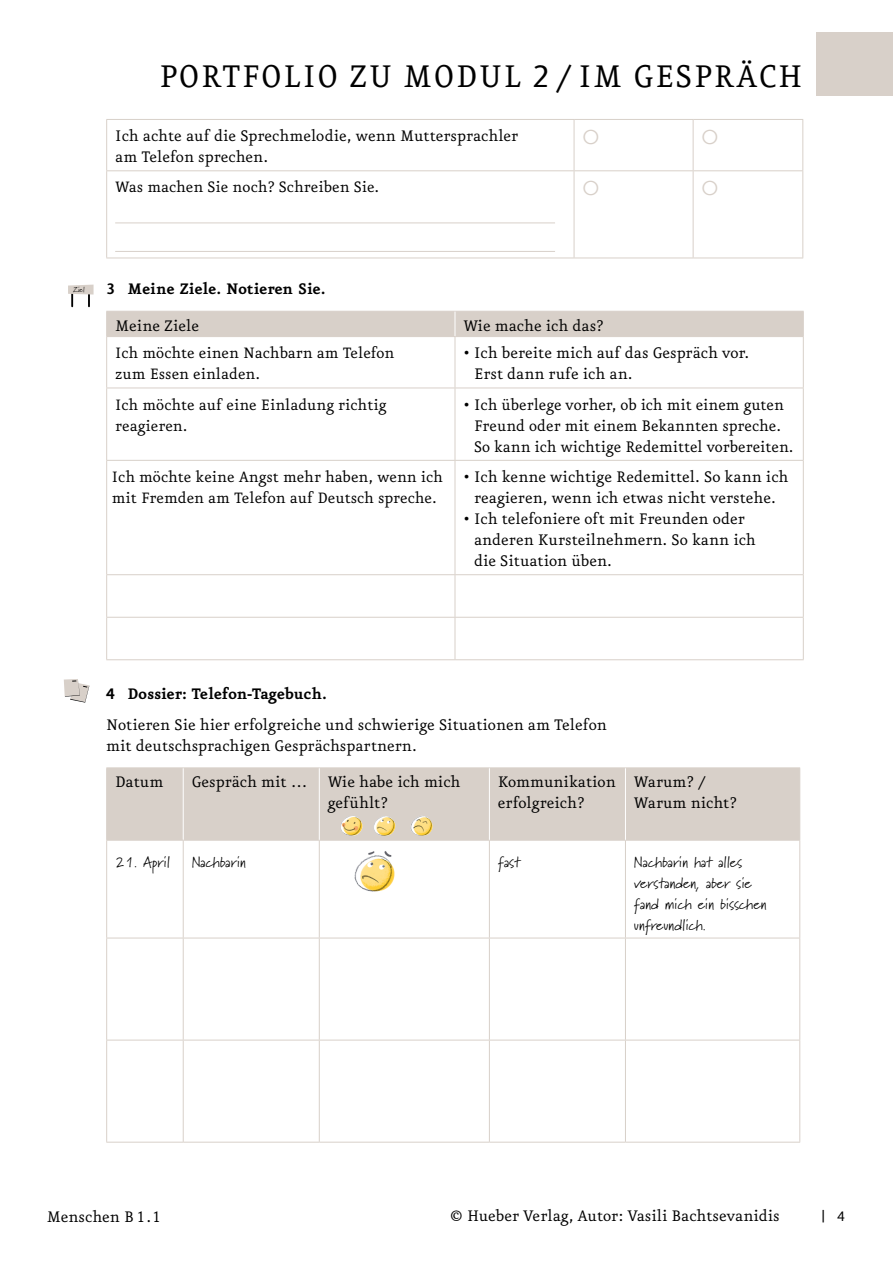
<style>
.page{position:relative;width:893px;height:1263px;background:#fff}
.page>*{position:absolute;margin:0;border:0;box-sizing:border-box;transform-origin:0 0}
.t1{font:37.5px "Eureka Pro";letter-spacing:.04em;color:#000}
.t2{font:19.5px "Century Gothic";color:#d8d0c9}
.t3{font:18.3px/21px "Eureka Pro";color:#000}
.t4{font:700 18.3px "Eureka Pro";color:#000}
.t5{font:18px/21px "Eureka Pro";color:#000}
.t6{font:16.5px "Eureka Sans Pro";color:#000}
.t7{font:15px/21px "Marydale";color:#000}
.t8{font:12.9px "Eureka Pro";color:#000;scale:1.28 1}
.t9{font:7.35px "Marydale";color:#000}
</style>
<div class="page">
<div style="left:816px;top:32px;width:77px;height:64px;background:#d8d0c9"></div>
<hr style="left:106px;top:119px;width:468px;height:1px;background:#d8d0c9">
<hr style="left:574px;top:119px;width:119px;height:1px;background:#d8d0c9">
<hr style="left:574px;top:120px;width:1px;height:50px;background:#d8d0c9">
<hr style="left:693px;top:119px;width:110px;height:1px;background:#d8d0c9">
<hr style="left:693px;top:120px;width:1px;height:50px;background:#d8d0c9">
<hr style="left:106px;top:170px;width:468px;height:1px;background:#d8d0c9">
<hr style="left:574px;top:170px;width:119px;height:1px;background:#d8d0c9">
<hr style="left:574px;top:171px;width:1px;height:87px;background:#d8d0c9">
<hr style="left:693px;top:170px;width:110px;height:1px;background:#d8d0c9">
<hr style="left:693px;top:171px;width:1px;height:87px;background:#d8d0c9">
<hr style="left:106px;top:258px;width:468px;height:1px;background:#d8d0c9">
<hr style="left:574px;top:258px;width:119px;height:1px;background:#d8d0c9">
<hr style="left:693px;top:258px;width:110px;height:1px;background:#d8d0c9">
<hr style="left:106px;top:120px;width:1px;height:50px;background:#d8d0c9">
<hr style="left:802px;top:120px;width:1px;height:50px;background:#d8d0c9">
<hr style="left:106px;top:171px;width:1px;height:87px;background:#d8d0c9">
<hr style="left:802px;top:171px;width:1px;height:87px;background:#d8d0c9">
<hr style="left:115px;top:223px;width:440px;height:1px;background:#d8d0c9">
<hr style="left:115px;top:251px;width:440px;height:1px;background:#d8d0c9">
<hr style="left:803px;top:337px;width:1px;height:51px;background:#d8d0c9">
<hr style="left:106px;top:388px;width:1px;height:72px;background:#d8d0c9">
<hr style="left:455px;top:388px;width:349px;height:1px;background:#d8d0c9">
<hr style="left:455px;top:388px;width:1px;height:72px;background:#d8d0c9">
<hr style="left:803px;top:388px;width:1px;height:72px;background:#d8d0c9">
<hr style="left:106px;top:460px;width:349px;height:1px;background:#d8d0c9">
<hr style="left:106px;top:461px;width:1px;height:113px;background:#d8d0c9">
<hr style="left:455px;top:460px;width:349px;height:1px;background:#d8d0c9">
<hr style="left:455px;top:461px;width:1px;height:113px;background:#d8d0c9">
<hr style="left:803px;top:461px;width:1px;height:113px;background:#d8d0c9">
<hr style="left:106px;top:574px;width:349px;height:1px;background:#d8d0c9">
<hr style="left:106px;top:575px;width:1px;height:42px;background:#d8d0c9">
<hr style="left:455px;top:574px;width:349px;height:1px;background:#d8d0c9">
<hr style="left:455px;top:575px;width:1px;height:42px;background:#d8d0c9">
<hr style="left:803px;top:575px;width:1px;height:42px;background:#d8d0c9">
<hr style="left:106px;top:617px;width:349px;height:1px;background:#d8d0c9">
<hr style="left:106px;top:618px;width:1px;height:41px;background:#d8d0c9">
<hr style="left:455px;top:617px;width:349px;height:1px;background:#d8d0c9">
<hr style="left:455px;top:618px;width:1px;height:41px;background:#d8d0c9">
<hr style="left:803px;top:618px;width:1px;height:41px;background:#d8d0c9">
<hr style="left:106px;top:659px;width:349px;height:1px;background:#d8d0c9">
<hr style="left:455px;top:659px;width:349px;height:1px;background:#d8d0c9">
<div style="left:106px;top:311px;width:698px;height:26px;background:#d8d0c9"></div>
<hr style="left:106px;top:336px;width:349px;height:1px;background:#d8d0c9">
<hr style="left:106px;top:337px;width:1px;height:51px;background:#d8d0c9">
<hr style="left:455px;top:337px;width:1px;height:51px;background:#d8d0c9">
<hr style="left:106px;top:388px;width:349px;height:1px;background:#d8d0c9">
<div style="left:107px;top:768px;width:692px;height:72px;background:#d8d0c9"></div>
<hr style="left:106px;top:767px;width:77px;height:1px;background:#d8d0c9">
<hr style="left:106px;top:768px;width:1px;height:72px;background:#d8d0c9">
<hr style="left:183px;top:767px;width:136px;height:1px;background:#d8d0c9">
<hr style="left:319px;top:767px;width:170px;height:1px;background:#d8d0c9">
<hr style="left:489px;top:767px;width:136px;height:1px;background:#d8d0c9">
<hr style="left:625px;top:767px;width:175px;height:1px;background:#d8d0c9">
<hr style="left:799px;top:768px;width:1px;height:72px;background:#d8d0c9">
<hr style="left:183px;top:840px;width:136px;height:1px;background:#d8d0c9">
<hr style="left:319px;top:840px;width:170px;height:1px;background:#d8d0c9">
<hr style="left:319px;top:840px;width:1px;height:98px;background:#d8d0c9">
<hr style="left:489px;top:840px;width:136px;height:1px;background:#d8d0c9">
<hr style="left:489px;top:840px;width:1px;height:98px;background:#d8d0c9">
<hr style="left:625px;top:840px;width:175px;height:1px;background:#d8d0c9">
<hr style="left:625px;top:840px;width:1px;height:98px;background:#d8d0c9">
<hr style="left:799px;top:840px;width:1px;height:98px;background:#d8d0c9">
<hr style="left:106px;top:938px;width:1px;height:102px;background:#d8d0c9">
<hr style="left:183px;top:938px;width:136px;height:1px;background:#d8d0c9">
<hr style="left:183px;top:938px;width:1px;height:102px;background:#d8d0c9">
<hr style="left:319px;top:938px;width:170px;height:1px;background:#d8d0c9">
<hr style="left:319px;top:938px;width:1px;height:102px;background:#d8d0c9">
<hr style="left:489px;top:938px;width:136px;height:1px;background:#d8d0c9">
<hr style="left:489px;top:938px;width:1px;height:102px;background:#d8d0c9">
<hr style="left:625px;top:938px;width:175px;height:1px;background:#d8d0c9">
<hr style="left:625px;top:938px;width:1px;height:102px;background:#d8d0c9">
<hr style="left:799px;top:938px;width:1px;height:102px;background:#d8d0c9">
<hr style="left:106px;top:1040px;width:77px;height:1px;background:#d8d0c9">
<hr style="left:106px;top:1040px;width:1px;height:102px;background:#d8d0c9">
<hr style="left:183px;top:1040px;width:136px;height:1px;background:#d8d0c9">
<hr style="left:183px;top:1040px;width:1px;height:102px;background:#d8d0c9">
<hr style="left:319px;top:1040px;width:170px;height:1px;background:#d8d0c9">
<hr style="left:319px;top:1040px;width:1px;height:102px;background:#d8d0c9">
<hr style="left:489px;top:1040px;width:136px;height:1px;background:#d8d0c9">
<hr style="left:489px;top:1040px;width:1px;height:102px;background:#d8d0c9">
<hr style="left:625px;top:1040px;width:175px;height:1px;background:#d8d0c9">
<hr style="left:625px;top:1040px;width:1px;height:102px;background:#d8d0c9">
<hr style="left:799px;top:1040px;width:1px;height:102px;background:#d8d0c9">
<hr style="left:106px;top:1142px;width:77px;height:1px;background:#d8d0c9">
<hr style="left:183px;top:1142px;width:136px;height:1px;background:#d8d0c9">
<hr style="left:319px;top:1142px;width:170px;height:1px;background:#d8d0c9">
<hr style="left:489px;top:1142px;width:136px;height:1px;background:#d8d0c9">
<hr style="left:625px;top:1142px;width:175px;height:1px;background:#d8d0c9">
<hr style="left:183px;top:768px;width:1px;height:72px;background:#fff">
<hr style="left:106px;top:840px;width:77px;height:1px;background:#d8d0c9">
<hr style="left:106px;top:840px;width:1px;height:98px;background:#d8d0c9">
<hr style="left:183px;top:840px;width:1px;height:98px;background:#d8d0c9">
<hr style="left:106px;top:938px;width:77px;height:1px;background:#d8d0c9">
<hr style="left:625px;top:768px;width:1px;height:72px;background:#fff">
<hr style="left:319px;top:768px;width:1px;height:72px;background:#fff">
<hr style="left:489px;top:768px;width:1px;height:72px;background:#fff">
<svg style="left:68px;top:285px;width:26px;height:22px"></svg>
<svg style="left:64px;top:679px;width:25px;height:24px"></svg>
<img style="left:354px;top:851px;width:41px;height:41px">
<img style="left:341px;top:816px;width:21px;height:20px">
<img style="left:374px;top:816px;width:21px;height:20px">
<img style="left:410px;top:816px;width:23px;height:20px">
<h1 class="t1" style="left:159px;top:56px;width:644px">PORTFOLIO ZU MODUL 2 / IM GESPRÄCH</h1>
<p class="t3" style="left:115px;top:126px;width:405px">Ich achte auf die Sprechmelodie, wenn Muttersprachler am Telefon sprechen.</p>
<p class="t2" style="left:583px;top:125px;width:18px">O</p>
<p class="t2" style="left:702px;top:125px;width:18px">O</p>
<p class="t5" style="left:115px;top:177px;width:266px">Was machen Sie noch? Schreiben Sie.</p>
<p class="t2" style="left:583px;top:176px;width:18px">O</p>
<p class="t2" style="left:702px;top:176px;width:18px">O</p>
<p class="t9" style="left:73px;top:285px;width:13px">Ziel</p>
<p class="t4" style="left:106px;top:279px;width:221px">3 Meine Ziele. Notieren Sie.</p>
<p class="t3" style="left:115px;top:315px;width:86px">Meine Ziele</p>
<p class="t3" style="left:463px;top:315px;width:142px">Wie mache ich das?</p>
<p class="t5" style="left:115px;top:343px;width:281px">Ich möchte einen Nachbarn am Telefon zum Essen einladen.</p>
<p class="t3" style="left:474px;top:343px;width:277px;text-indent:-11px">• Ich bereite mich auf das Gespräch vor.<br>Erst dann rufe ich an.</p>
<p class="t5" style="left:115px;top:394px;width:273px">Ich möchte auf eine Einladung richtig reagieren.</p>
<p class="t3" style="left:463px;top:394px;width:332px;text-align:center">• Ich überlege vorher, ob ich mit einem guten<br>Freund oder mit einem Bekannten spreche.<br>So kann ich wichtige Redemittel vorbereiten.</p>
<p class="t5" style="left:112px;top:467px;width:333px">Ich möchte keine Angst mehr haben, wenn ich mit Fremden am Telefon auf Deutsch spreche.</p>
<p class="t3" style="left:463px;top:467px;width:326px;text-align:center">• Ich kenne wichtige Redemittel. So kann ich reagieren, wenn ich etwas nicht verstehe.</p>
<p class="t3" style="left:474px;top:509px;width:283px;text-indent:-11px">• Ich telefoniere oft mit Freunden oder anderen Kursteilnehmern. So kann ich die Situation üben.</p>
<p class="t4" style="left:106px;top:683px;width:222px">4 Dossier: Telefon-Tagebuch.</p>
<p class="t3" style="left:106px;top:715px;width:502px">Notieren Sie hier erfolgreiche und schwierige Situationen am Telefon mit deutschsprachigen Gesprächspartnern.</p>
<p class="t3" style="left:115px;top:772px;width:50px">Datum</p>
<p class="t3" style="left:328px;top:772px;width:134px;text-indent:-136px">Gespräch mit … Wie habe ich mich gefühlt?</p>
<p class="t3" style="left:498px;top:772px;width:119px">Kommunikation erfolgreich?</p>
<p class="t3" style="left:634px;top:772px;width:104px">Warum? /<br>Warum nicht?</p>
<p class="t7" style="left:115px;top:851px;width:56px">21. April</p>
<p class="t7" style="left:192px;top:851px;width:56px">Nachbarin</p>
<p class="t7" style="left:498px;top:851px;width:24px">fast</p>
<p class="t7" style="left:634px;top:851px;width:134px">Nachbarin hat alles verstanden, aber sie fand mich ein bisschen unfreundlich.</p>
<p class="t3" style="left:47px;top:1206px;width:114px">Menschen B 1 . 1</p>
<p class="t3" style="left:450px;top:1206px;width:332px">© Hueber Verlag, Autor: Vasili Bachtsevanidis</p>
<p class="t6" style="left:837px;top:1206px;width:9px">4</p>
<p class="t8" style="left:821px;top:1208px;width:4px">|</p>
</div>
